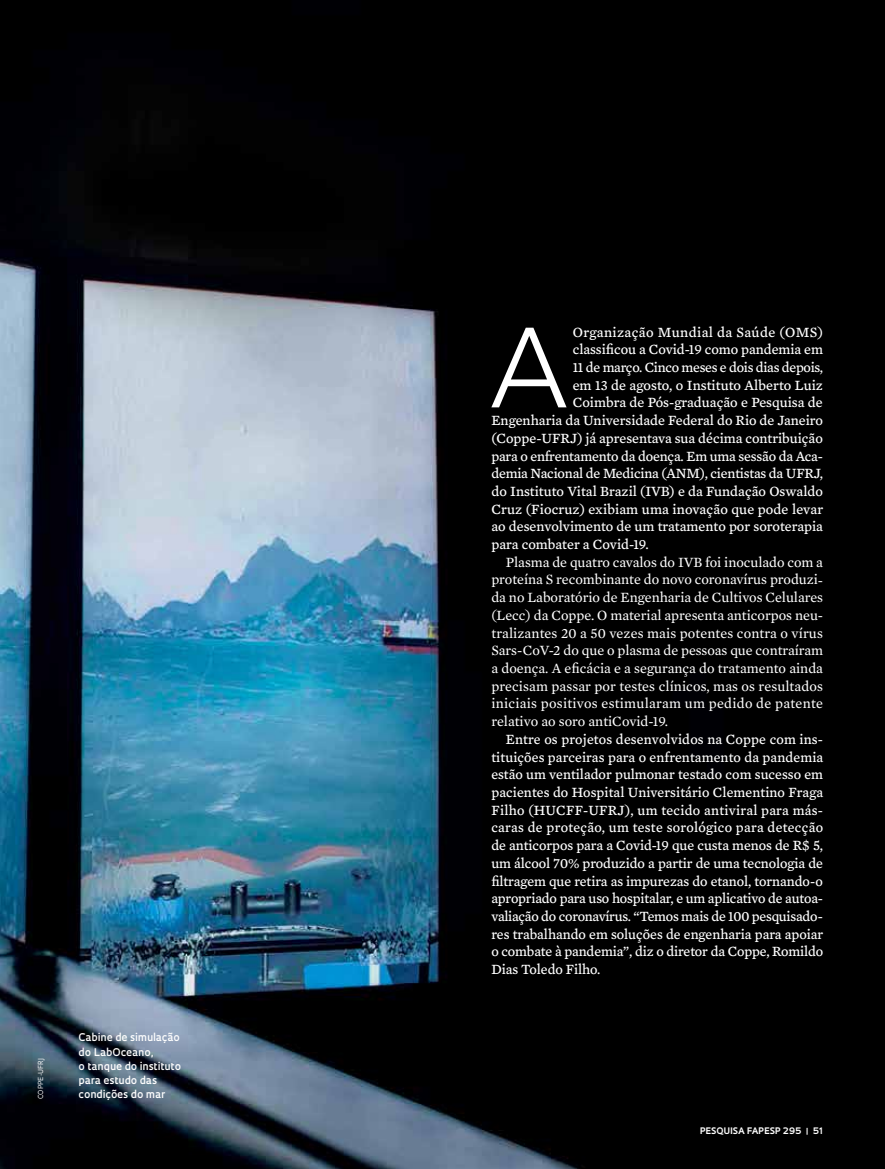
<style>
.page{position:relative;width:885px;height:1169px;background:#fff}
.page>*{position:absolute;margin:0;border:0;box-sizing:border-box;transform-origin:0 0}
.t1{font:300 112.5px "Avenir";color:#fff}
.t2{font:14.4px/17.7px "Mercury Text G4";color:#fff;text-align:justify}
.t3{font:14.4px/17.7px "Mercury Text G2";letter-spacing:.005em;color:#fff;text-align:justify}
.t4{font:14.4px "Mercury Text G4";letter-spacing:-.02em;color:#fff}
.t5{font:14.4px "Mercury Text G4";letter-spacing:.025em;color:#fff}
.t6{font:600 10.35px/14.1px "Oculum";color:#fff}
.t7{font:700 8.7px "Oculum";letter-spacing:.015em;color:#fff}
.t8{font:6.75px "Oculum";letter-spacing:.01em;color:#fff}
</style>
<div class="page">
<img style="left:0;top:0;width:885px;height:1168px">
<p class="t8" style="left:36px;top:1098px;width:42px;rotate:-90deg">COPPE-UFRJ</p>
<p class="t6" style="left:79px;top:1030px;width:104px">Cabine de simulação do LabOceano,<br>o tanque do instituto para estudo das condições do mar</p>
<h1 class="t1" style="left:491px;top:302px;width:78px">A</h1>
<p class="t5" style="left:573px;top:321px;width:252px">Organização Mundial da Saúde (OMS)</p>
<p class="t2" style="left:573px;top:340px;width:252px">classificou a Covid-19 como pandemia em</p>
<p class="t4" style="left:573px;top:356px;width:252px">11 de março. Cinco meses e dois dias depois,</p>
<p class="t2" style="left:573px;top:375px;width:252px">em 13 de agosto, o Instituto Alberto Luiz</p>
<p class="t2" style="left:573px;top:393px;width:252px">Coimbra de Pós-graduação e Pesquisa de</p>
<p class="t2" style="left:491px;top:410px;width:333px">Engenharia da Universidade Federal do Rio de Janeiro</p>
<p class="t2" style="left:491px;top:428px;width:333px">(Coppe-UFRJ) já apresentava sua décima contribuição</p>
<p class="t2" style="left:491px;top:446px;width:333px">para o enfrentamento da doença. Em uma sessão da Aca-</p>
<p class="t2" style="left:491px;top:464px;width:333px">demia Nacional de Medicina (ANM), cientistas da UFRJ,</p>
<p class="t2" style="left:491px;top:481px;width:333px">do Instituto Vital Brazil (IVB) e da Fundação Oswaldo</p>
<p class="t2" style="left:491px;top:499px;width:333px">Cruz (Fiocruz) exibiam uma inovação que pode levar</p>
<p class="t2" style="left:491px;top:517px;width:333px">ao desenvolvimento de um tratamento por soroterapia</p>
<p class="t2" style="left:491px;top:534px;width:159px">para combater a Covid-19.</p>
<p class="t3" style="left:491px;top:552px;width:333px;text-indent:14px">Plasma de quatro cavalos do IVB foi inoculado com a proteína S recombinante do novo coronavírus produzi&shy;da no Laboratório de Engenharia de Cultivos Celulares (Lecc) da Coppe. O material apresenta anticorpos neu&shy;tralizantes 20 a 50 vezes mais potentes contra o vírus Sars-CoV-2 do que o plasma de pessoas que contraíram a doença. A eficácia e a segurança do tratamento ainda precisam passar por testes clínicos, mas os resultados iniciais positivos estimularam um pedido de patente relativo ao soro antiCovid-19.</p>
<p class="t2" style="left:491px;top:729px;width:333px;text-indent:14px">Entre os projetos desenvolvidos na Coppe com ins&shy;tituições parceiras para o enfrentamento da pandemia estão um ventilador pulmonar testado com sucesso em pacientes do Hospital Universitário Clementino Fraga Filho (HUCFF-UFRJ), um tecido antiviral para más&shy;caras de proteção, um teste sorológico para detecção de anticorpos para a Covid-19 que custa menos de R$ 5, um álcool 70% produzido a partir de uma tecnologia de filtragem que retira as impurezas do etanol, tornando-o apropriado para uso hospitalar, e um aplicativo de autoa&shy;valiação do coronavírus. “Temos mais de 100 pesquisado&shy;res trabalhando em soluções de engenharia para apoiar o combate à pandemia”, diz o diretor da Coppe, Romildo Dias Toledo Filho.</p>
<p class="t7" style="left:700px;top:1124px;width:125px">PESQUISA FAPESP 295 | 51</p>
</div>
